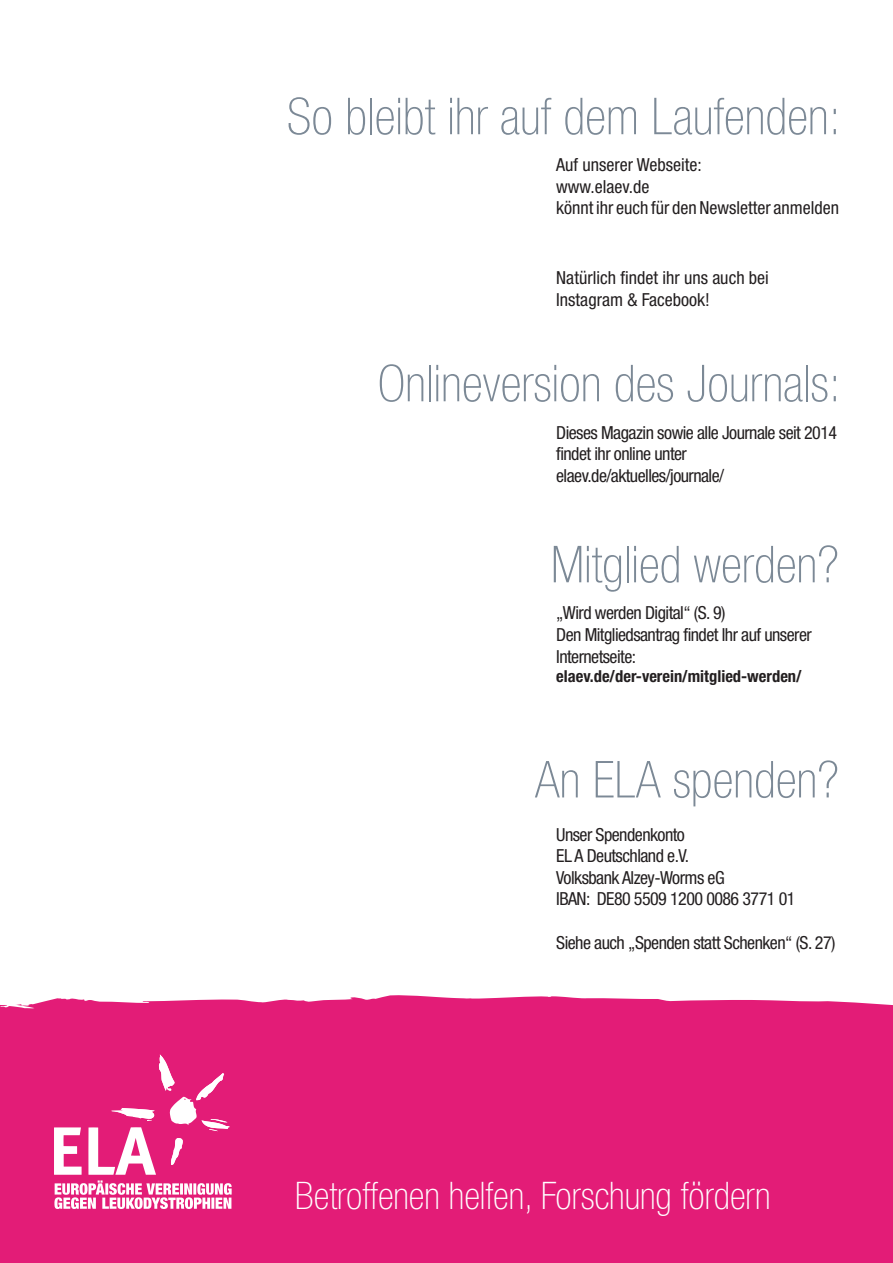
<style>
.page{position:relative;width:893px;height:1263px;background:#fff}
.page>*{position:absolute;margin:0;border:0;box-sizing:border-box;transform-origin:0 0}
.Überschrift_inhalt{font:100 condensed 51px "Helvetica Neue LT Std";color:#7c8996}
.Text{font:100 condensed 38.1px "Helvetica Neue LT Std";color:#fff}
.Text-2{font:condensed 18px/21.6px "Helvetica Neue LT Std";letter-spacing:-.03em;color:#231f20}
.Text-3{font:condensed 18px "Helvetica Neue LT Std";color:#231f20}
.Text-4{font:700 condensed 16.5px "Helvetica Neue LT Std";color:#231f20}
</style>
<div class="page">
<div style="left:0;top:1016px;width:893px;height:247px;background:#e31c77"></div>
<svg style="left:54px;top:1054px;width:178px;height:155px"></svg>
<svg style="left:0;top:995px;width:893px;height:21px"></svg>
<p class="Überschrift_inhalt" style="left:287px;top:88px;width:556px">So bleibt ihr auf dem Laufenden:</p>
<p class="Text-3" style="left:556px;top:154px;width:147px">Auf unserer Webseite:</p>
<p class="Text-3" style="left:556px;top:176px;width:95px">www.elaev.de</p>
<p class="Text-3" style="left:556px;top:197px;width:284px">könnt ihr euch für den Newsletter anmelden</p>
<p class="Text-3" style="left:556px;top:267px;width:214px">Natürlich findet ihr uns auch bei</p>
<p class="Text-3" style="left:556px;top:289px;width:155px">Instagram &amp; Facebook!</p>
<p class="Überschrift_inhalt" style="left:378px;top:355px;width:465px">Onlineversion des Journals:</p>
<p class="Text-2" style="left:556px;top:421px;width:282px">Dieses Magazin sowie alle Journale seit 2014 findet ihr online unter</p>
<p class="Text-2" style="left:556px;top:465px;width:169px">elaev.de/aktuelles/journale/</p>
<p class="Überschrift_inhalt" style="left:551px;top:536px;width:289px">Mitglied werden?</p>
<p class="Text-2" style="left:556px;top:602px;width:171px">„Wird werden Digital“ (S. 9)</p>
<p class="Text-2" style="left:556px;top:624px;width:257px">Den Mitgliedsantrag findet Ihr auf unserer<br>Internetseite:</p>
<p class="Text-4" style="left:556px;top:666px;width:247px">elaev.de/der-verein/mitglied-werden/</p>
<p class="Überschrift_inhalt" style="left:535px;top:751px;width:305px">An ELA spenden?</p>
<p class="Text-2" style="left:556px;top:823px;width:130px">Unser Spendenkonto</p>
<p class="Text-2" style="left:556px;top:845px;width:134px">EL A Deutschland e.V.</p>
<p class="Text-2" style="left:556px;top:866px;width:170px">Volksbank Alzey-Worms eG</p>
<p class="Text-2" style="left:556px;top:888px;width:241px">IBAN: DE80 5509 1200 0086 3771 01</p>
<p class="Text-2" style="left:556px;top:931px;width:281px">Siehe auch „Spenden statt Schenken“ (S. 27)</p>
<p class="Text" style="left:295px;top:1174px;width:477px">Betroffenen helfen, Forschung fördern</p>
</div>
